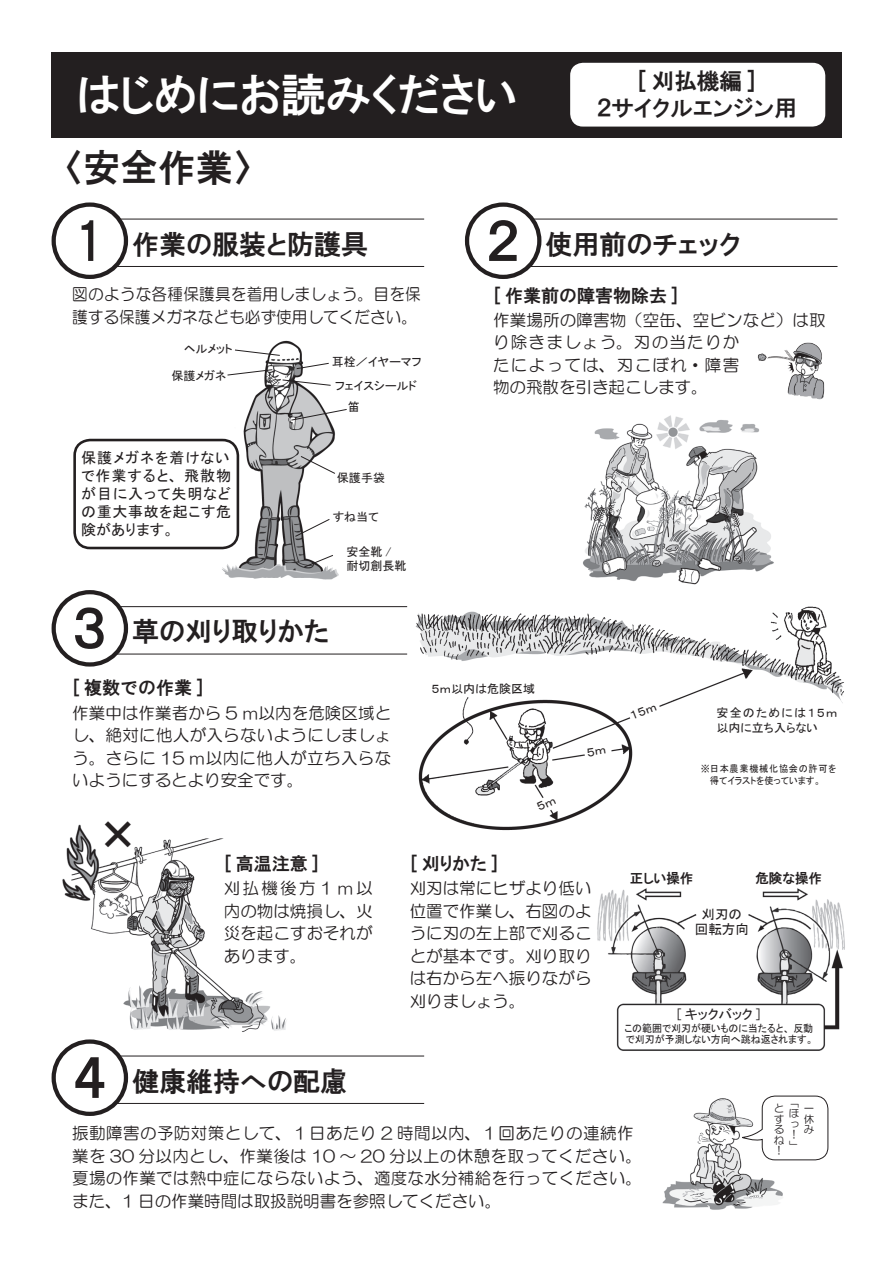
<style>
.page{position:relative;width:893px;height:1263px;background:#fff}
.page>*{position:absolute;margin:0;border:0;box-sizing:border-box;transform-origin:0 0}
.t1{font:51px "HGP Gothic E";color:#231f20}
.t2{font:45px "HGP Gothic E";color:#fff}
.t3{font:40.95px "HGP Gothic E";color:#231f20}
.t4{font:37.5px "HGP Gothic E";color:#231f20}
.t5{font:27px "HGP Gothic E";color:#231f20}
.t6{font:22.5px/27px "HGP Gothic E";color:#231f20;text-align:center}
.t7{font:18px "HGS Gothic E";color:#231f20}
.t8{font:18px "HGP Gothic E";color:#231f20}
.t9{font:16.5px/22.5px "HG Maru Gothic MPRO";letter-spacing:.01em;color:#231f20;text-align:justify}
.t10{font:16.5px/22.5px "HG Maru Gothic MPRO";letter-spacing:.01em;color:#231f20;scale:.95 1}
.t11{font:15px/18px "MS P Gothic";letter-spacing:.065em;color:#231f20;text-align:justify}
.t12{font:13.5px/15px "MS P Gothic";color:#231f20;text-align:center}
.t13{font:13.5px "HGP Gothic E";color:#231f20}
.t14{font:12px/13.5px "MS P Gothic";color:#231f20}
.t15{font:12px/15.3px "MS P Gothic";letter-spacing:.105em;color:#231f20}
.t16{font:10.5px/11.7px "MS P Gothic";color:#231f20;scale:.95 1}
.t17{font:10.5px/10.5px "HG Maru Gothic MPRO";color:#231f20;text-align:justify}
.t18{font:9.75px/12px "MS P Gothic";letter-spacing:.04em;color:#231f20;scale:.94 1}
</style>
<div class="page">
<img style="left:402px;top:606px;width:442px;height:225px">
<hr style="left:84px;top:219px;width:340px;height:1px;background:#231f20">
<hr style="left:84px;top:266px;width:340px;height:1px;background:#231f20">
<hr style="left:84px;top:606px;width:323px;height:1px;background:#231f20">
<hr style="left:84px;top:654px;width:323px;height:1px;background:#231f20">
<hr style="left:84px;top:1055px;width:340px;height:1px;background:#231f20">
<hr style="left:84px;top:1103px;width:340px;height:1px;background:#231f20">
<hr style="left:497px;top:219px;width:340px;height:1px;background:#231f20">
<hr style="left:497px;top:266px;width:340px;height:1px;background:#231f20">
<img style="left:583px;top:415px;width:191px;height:170px">
<div style="left:51px;top:52px;width:791px;height:85px;background:#231f20"></div>
<div style="left:570px;top:63px;width:255px;height:64px;background:#fff;border-radius:13px"></div>
<img style="left:220px;top:340px;width:119px;height:240px">
<img style="left:757px;top:342px;width:68px;height:58px">
<img style="left:62px;top:824px;width:224px;height:208px">
<img style="left:597px;top:888px;width:248px;height:163px">
<div style="left:54px;top:205px;width:72px;height:72px;background:#fff;border-radius:50%"></div>
<div style="left:52px;top:202px;width:76px;height:77px;border:4px solid #231f20;border-radius:50%"></div>
<div style="left:54px;top:592px;width:72px;height:72px;background:#fff;border-radius:50%"></div>
<div style="left:52px;top:590px;width:76px;height:77px;border:4px solid #231f20;border-radius:50%"></div>
<div style="left:54px;top:1041px;width:72px;height:73px;background:#fff;border-radius:50%"></div>
<div style="left:52px;top:1039px;width:76px;height:77px;border:4px solid #231f20;border-radius:50%"></div>
<div style="left:467px;top:205px;width:72px;height:72px;background:#fff;border-radius:50%"></div>
<div style="left:465px;top:202px;width:76px;height:77px;border:4px solid #231f20;border-radius:50%"></div>
<div style="left:73px;top:439px;width:166px;height:110px;border:3px solid #231f20;border-radius:16px"></div>
<img style="left:662px;top:1095px;width:122px;height:115px">
<svg style="left:742px;top:1096px;width:86px;height:64px"></svg>
<svg style="left:304px;top:555px;width:29px;height:13px"></svg>
<svg style="left:295px;top:519px;width:35px;height:18px"></svg>
<svg style="left:291px;top:409px;width:56px;height:12px"></svg>
<svg style="left:300px;top:456px;width:35px;height:18px"></svg>
<svg style="left:282px;top:379px;width:49px;height:7px"></svg>
<svg style="left:234px;top:350px;width:46px;height:6px"></svg>
<svg style="left:227px;top:369px;width:46px;height:6px"></svg>
<svg style="left:296px;top:363px;width:33px;height:6px"></svg>
<svg style="left:537px;top:798px;width:19px;height:13px"></svg>
<svg style="left:587px;top:747px;width:19px;height:9px"></svg>
<svg style="left:630px;top:705px;width:27px;height:14px"></svg>
<h2 class="t2" style="left:77px;top:72px;width:443px">はじめにお読みください</h2>
<h3 class="t4" style="left:64px;top:149px;width:189px">〈安全作業〈</h3>
<h1 class="t1" style="left:76px;top:216px;width:29px">1</h1>
<h3 class="t5" style="left:132px;top:230px;width:238px">作業の服装と防護具</h3>
<h1 class="t1" style="left:487px;top:216px;width:34px">２</h1>
<h3 class="t6" style="left:597px;top:68px;width:201px">[ 刈払機編 [<br>２サイクルエンジン用</h3>
<h3 class="t5" style="left:545px;top:230px;width:197px">使用前のチェック</h3>
<p class="t10" style="left:72px;top:283px;width:368px">図のような各種保護具を着用しましょう。目を保護する保護メガネなども必ず使用してください。</p>
<p class="t14" style="left:184px;top:342px;width:50px">ヘルメット</p>
<p class="t14" style="left:172px;top:369px;width:56px">保護メガネ</p>
<p class="t14" style="left:332px;top:355px;width:91px">耳栓／イヤーマフ</p>
<p class="t14" style="left:335px;top:379px;width:84px">フェイスシールド</p>
<p class="t14" style="left:348px;top:400px;width:13px">笛</p>
<p class="t7" style="left:493px;top:286px;width:187px">[ 作業前の障害物除去 [</p>
<p class="t9" style="left:493px;top:308px;width:334px;text-align:left">作業場所の障害物（空缶、空ビンなど）は取り除きましょう。刃の当たりか<br>たによっては、刃こぼれ・障害<br>物の飛散を引き起こします。</p>
<p class="t11" style="left:81px;top:449px;width:152px">保護メガネを着けないで作業すると、飛散物が目に入って失明などの重大事故を起こす危険があります。</p>
<p class="t14" style="left:337px;top:470px;width:49px">保護手袋</p>
<p class="t14" style="left:333px;top:510px;width:48px">すね当て</p>
<p class="t14" style="left:347px;top:545px;width:61px">安全靴 /耐切創長靴</p>
<h1 class="t1" style="left:73px;top:604px;width:34px">３</h1>
<h3 class="t5" style="left:132px;top:618px;width:199px">草の刈り取りかた</h3>
<p class="t7" style="left:72px;top:679px;width:133px">[ 複数での作業 [</p>
<p class="t9" style="left:72px;top:701px;width:320px">作業中は作業者から 5 ｍ以内を危険区域とし、絶対に他人が入らないようにしましょう。さらに 15 ｍ以内に他人が立ち入らないようにするとより安全です。</p>
<h3 class="t3" style="left:97px;top:814px;width:42px">×</h3>
<p class="t14" style="left:432px;top:682px;width:105px">５ｍ以内は危険区域</p>
<p class="t15" style="left:716px;top:705px;width:123px">安全のためには１５ｍ以内に立ち入らない</p>
<p class="t18" style="left:710px;top:763px;width:136px;text-indent:-9px">※日本農業機械化協会の許可を得てイラストを使っています。</p>
<p class="t8" style="left:224px;top:855px;width:97px">[ 高温注意 [</p>
<p class="t9" style="left:224px;top:877px;width:150px">刈払機後方1 ｍ以内の物は焼損し、火災を起こすおそれがあります。</p>
<h1 class="t1" style="left:73px;top:1053px;width:34px">４</h1>
<h3 class="t5" style="left:132px;top:1067px;width:217px">健康維持への配慮</h3>
<p class="t8" style="left:410px;top:855px;width:91px">[ 刈りかた [</p>
<p class="t9" style="left:410px;top:877px;width:183px">刈刃は常にヒザより低い位置で作業し、右図のように刃の左上部で刈ることが基本です。刈り取りは右から左へ振りながら刈りましょう。</p>
<p class="t13" style="left:630px;top:872px;width:65px">正しい操作</p>
<p class="t13" style="left:755px;top:872px;width:68px">危険な操作</p>
<p class="t12" style="left:695px;top:906px;width:55px">刈刃の回転方向</p>
<p class="t12" style="left:677px;top:1007px;width:85px">[ キックバック [</p>
<p class="t16" style="left:624px;top:1022px;width:200px">この範囲で刈刃が硬いものに当たると、反動で刈刃が予測しない方向へ跳ね返されます。</p>
<p class="t9" style="left:72px;top:1122px;width:571px;text-align:left">振動障害の予防対策として、１日あたり 2 時間以内、１回あたりの連続作業を 30 分以内とし、作業後は 10 ～ 20 分以上の休憩を取ってください。夏場の作業では熱中症にならないよう、適度な水分補給を行ってください。また、1 日の作業時間は取扱説明書を参照してください。</p>
<p class="t17" style="left:774px;top:1103px;width:12px">とするね</p>
<p class="t17" style="left:789px;top:1098px;width:11px">「</p>
<p class="t17" style="left:804px;top:1103px;width:12px">一休み</p>
<p class="t17" style="left:789px;top:1108px;width:12px">ほっ</p>
<p class="t17" style="left:789px;top:1129px;width:7px">!</p>
<p class="t17" style="left:789px;top:1140px;width:10px">「</p>
<p class="t17" style="left:774px;top:1145px;width:7px">!</p>
</div>
